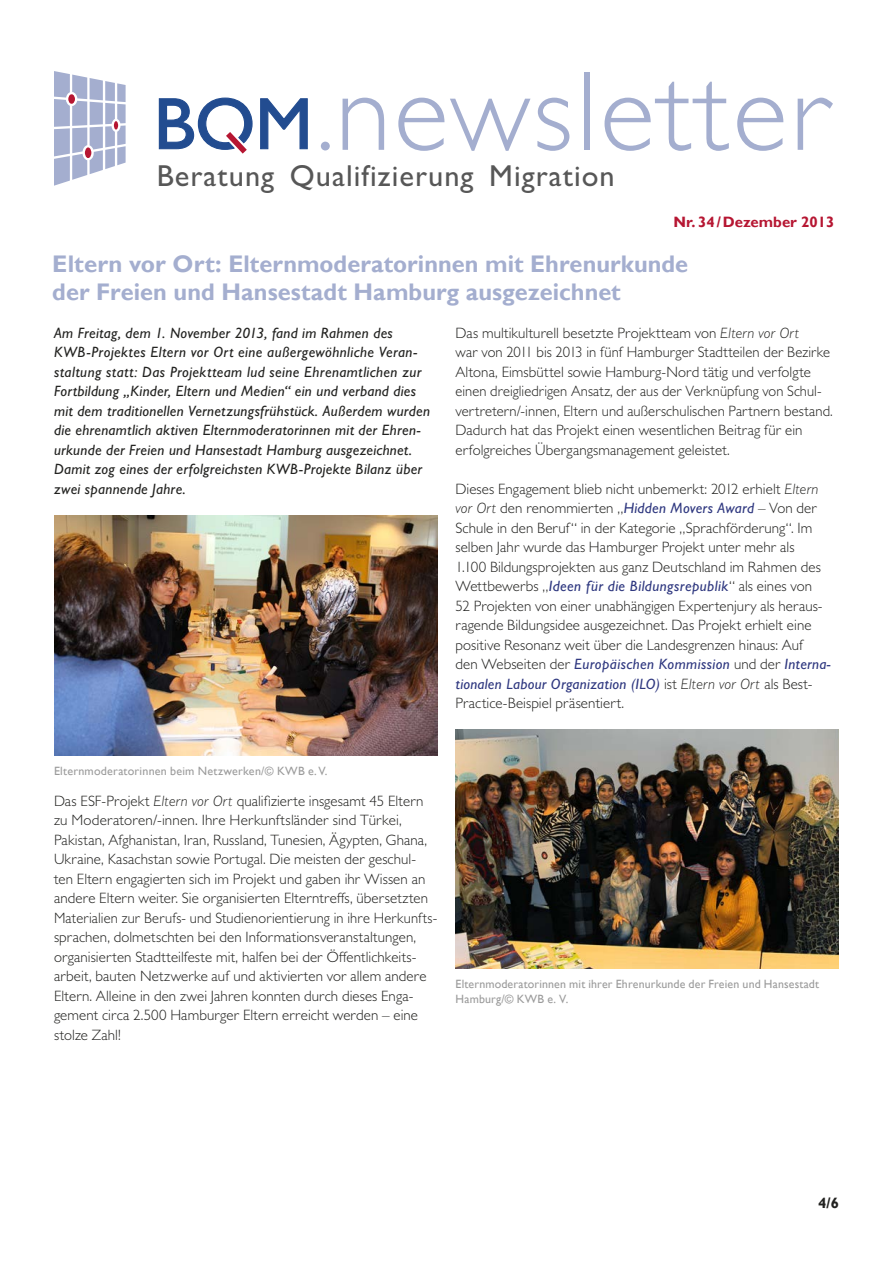
<style>
.page{position:relative;width:893px;height:1263px;background:#fff}
.page>*{position:absolute;margin:0;border:0;box-sizing:border-box;transform-origin:0 0}
.t1{font:300 113.85px "Gill Sans MT Std";letter-spacing:.025em;color:#a4aecf}
.t2{font:30.3px "Gill Sans";letter-spacing:.035em;color:#575757}
.t3{font:700 24px/28.5px "Gill Sans";color:#a4aecf}
.t4{font:300 15px/19.5px "Gill Sans MT Pro Cyr";letter-spacing:.005em;color:#222220}
.t5{font:italic 500 15px/19.5px "Gill Sans MT Pro Cyr";letter-spacing:.02em;color:#222220}
.t6{font:italic 500 15px "Gill Sans MT Std";letter-spacing:.03em;color:#2f3880}
.t7{font:700 15px "Gill Sans";color:#b61632}
.t8{font:700 15px "Gill Sans";color:#222220}
.t9{font:12px/14.4px "Gill Sans";letter-spacing:.015em;color:#9b9b9b}
.s1{font-weight:500;font-size:75.15px}
.s2{font-style:italic}
.s3{font-weight:500;font-style:italic;color:#2f3880}
.s4{font-family:"Gill Sans MT Pro Cyr";font-weight:300;font-style:normal;color:#222220}
.s5{font-family:"Gill Sans MT Pro Cyr"}
</style>
<div class="page">
<svg style="left:158px;top:97px;width:95px;height:57px"></svg>
<svg style="left:260px;top:98px;width:48px;height:52px"></svg>
<svg style="left:54px;top:71px;width:72px;height:115px"></svg>
<img style="left:54px;top:515px;width:383px;height:240px">
<img style="left:455px;top:729px;width:384px;height:240px">
<h1 class="t1" style="left:317px;top:43px;width:517px"><span class="s1">.</span>newsletter</h1>
<h2 class="t2" style="left:157px;top:158px;width:460px">Beratung Qualifizierung Migration</h2>
<p class="t7" style="left:674px;top:213px;width:162px">Nr. 34/Dezember 2013</p>
<h3 class="t3" style="left:52px;top:250px;width:637px">Eltern vor Ort: Elternmoderatorinnen mit Ehrenurkunde der Freien und Hansestadt Hamburg ausgezeichnet</h3>
<p class="t5" style="left:54px;top:323px;width:378px">Am Freitag, dem 1. November 2013, fand im Rahmen des KWB-Projektes Eltern vor Ort eine außergewöhnliche Veran&shy;staltung statt: Das Projektteam lud seine Ehrenamtlichen zur Fortbildung „Kinder, Eltern und Medien“ ein und verband dies mit dem traditionellen Vernetzungsfrühstück. Außerdem wurden die ehrenamtlich aktiven Elternmoderatorinnen mit der Ehren&shy;urkunde der Freien und Hansestadt Hamburg ausgezeichnet.<br>Damit zog eines der erfolgreichsten KWB-Projekte Bilanz über zwei spannende Jahre.</p>
<p class="t4" style="left:455px;top:323px;width:379px">Das multikulturell besetzte Projektteam von <span class="s2">Eltern vor Ort<br></span>war von 2011 bis 2013 in fünf Hamburger Stadtteilen der Bezirke Altona, Eimsbüttel sowie Hamburg-Nord tätig und verfolgte einen dreigliedrigen Ansatz, der aus der Verknüpfung von Schul&shy;vertretern/-innen, Eltern und außerschulischen Partnern bestand.<br>Dadurch hat das Projekt einen wesentlichen Beitrag für ein erfolgreiches Übergangsmanagement geleistet.</p>
<p class="t4" style="left:455px;top:479px;width:367px">Dieses Engagement blieb nicht unbemerkt: 2012 erhielt <span class="s2">Eltern vor Ort</span> den renommierten „<span class="s3">Hidden Movers Award</span> – Von der Schule in den Beruf“ in der Kategorie „Sprachförderung“. Im selben Jahr wurde das Hamburger Projekt unter mehr als 1.100 Bildungsprojekten aus ganz Deutschland im Rahmen des</p>
<p class="t6" style="left:455px;top:577px;width:358px"><span class="s4">Wettbewerbs „</span>Ideen für die Bildungsrepublik<span class="s4">“ als eines von</span></p>
<p class="t4" style="left:455px;top:596px;width:369px">52 Projekten von einer unabhängigen Expertenjury als heraus&shy;ragende Bildungsidee ausgezeichnet. Das Projekt erhielt eine positive Resonanz weit über die Landesgrenzen hinaus: Auf</p>
<p class="t6" style="left:455px;top:655px;width:377px"><span class="s4">den Webseiten der</span> Europäischen Kommission <span class="s4">und der</span> <span class="s5">Interna-</span></p>
<p class="t4" style="left:455px;top:674px;width:358px"><span class="s3">tionalen Labour Organization (ILO)</span> ist <span class="s2">Eltern vor Ort</span> als Best-<br>Practice-Beispiel präsentiert.</p>
<p class="t9" style="left:54px;top:764px;width:275px">Elternmoderatorinnen beim Netzwerken/© KWB e.V.</p>
<p class="t4" style="left:54px;top:791px;width:384px">Das ESF-Projekt <span class="s2">Eltern vor Ort</span> qualifizierte insgesamt 45 Eltern zu Moderatoren/-innen. Ihre Herkunftsländer sind Türkei, Pakistan, Afghanistan, Iran, Russland, Tunesien, Ägypten, Ghana, Ukraine, Kasachstan sowie Portugal. Die meisten der geschul&shy;ten Eltern engagierten sich im Projekt und gaben ihr Wissen an andere Eltern weiter. Sie organisierten Elterntreffs, übersetzten Materialien zur Berufs- und Studienorientierung in ihre Herkunfts&shy;sprachen, dolmetschten bei den Informationsveranstaltungen, organisierten Stadtteilfeste mit, halfen bei der Öffentlichkeits&shy;arbeit, bauten Netzwerke auf und aktivierten vor allem andere Eltern. Alleine in den zwei Jahren konnten durch dieses Enga&shy;gement circa 2.500 Hamburger Eltern erreicht werden – eine stolze Zahl!</p>
<p class="t9" style="left:455px;top:977px;width:365px">Elternmoderatorinnen mit ihrer Ehrenurkunde der Freien und Hansestadt<br>Hamburg/© KWB e. V.</p>
<p class="t8" style="left:818px;top:1193px;width:22px">4/6</p>
</div>
